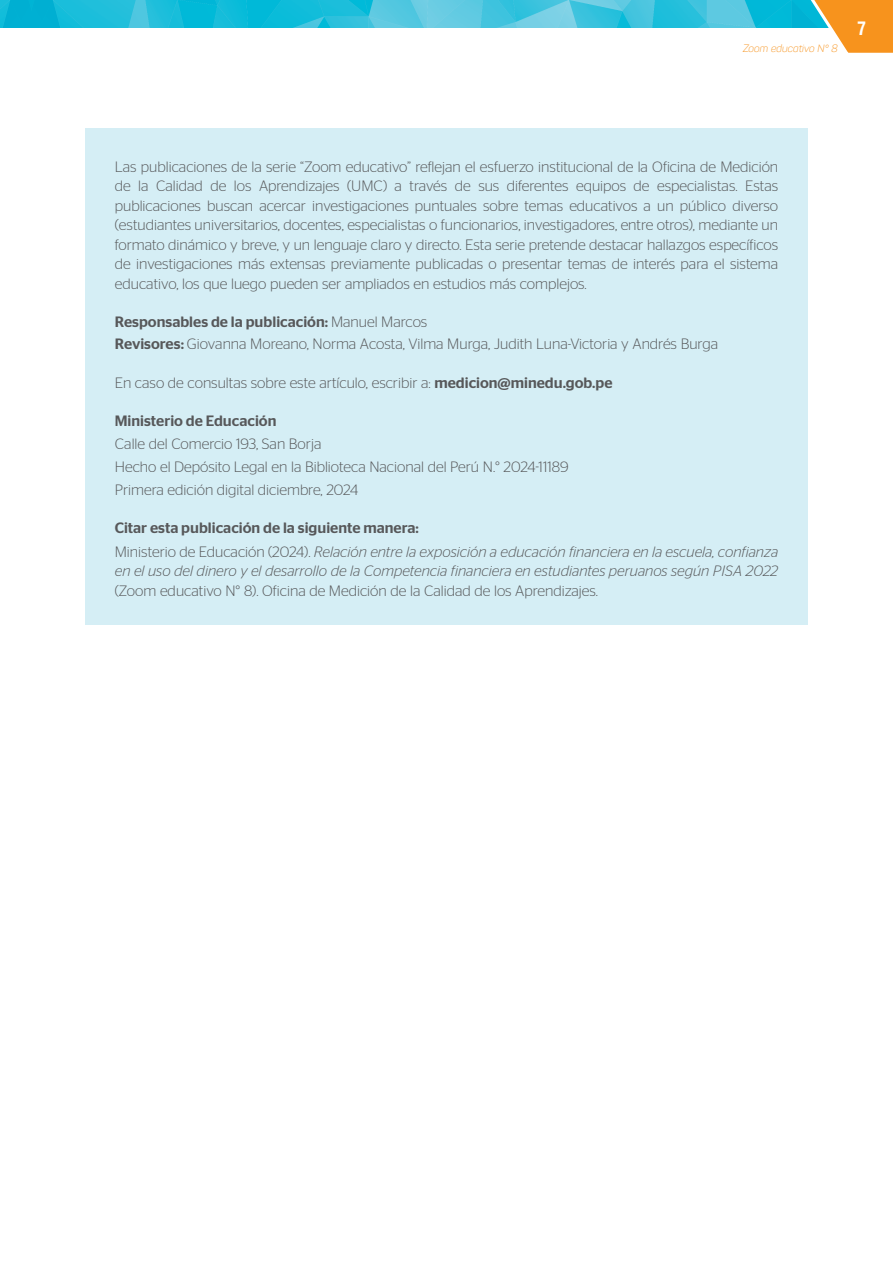
<style>
.page{position:relative;width:893px;height:1263px;background:#fff}
.page>*{position:absolute;margin:0;border:0;box-sizing:border-box;transform-origin:0 0}
.t1{font:700 condensed 18px "Swiss 721 BT";color:#fff}
.t2{font:300 15px/19.5px "Stag Sans";color:#57585a;text-align:justify}
.t3{font:italic 300 15px/19.5px "Stag Sans";color:#57585a;text-align:justify}
.t4{font:500 15px "Stag Sans";color:#57585a}
.t5{font:italic 300 10.5px "Panton";color:#f7931d}
.s1{font-weight:300}
.s2{font-weight:500}
.s3{font-style:normal}
</style>
<div class="page">
<img style="left:0;top:0;width:792px;height:28px">
<svg style="left:792px;top:0;width:101px;height:53px"></svg>
<div style="left:85px;top:128px;width:723px;height:496px;background:#d5eef5"></div>
<p class="t5" style="left:743px;top:42px;width:96px">Zoom educativo N° 8</p>
<p class="t1" style="left:857px;top:18px;width:10px">7</p>
<p class="t2" style="left:115px;top:156px;width:665px">Las publicaciones de la serie “Zoom educativo” reflejan el esfuerzo institucional de la Oficina de Medición de la Calidad de los Aprendizajes (UMC) a través de sus diferentes equipos de especialistas. Estas publicaciones buscan acercar investigaciones puntuales sobre temas educativos a un público diverso (estudiantes universitarios, docentes, especialistas o funcionarios, investigadores, entre otros), mediante un formato dinámico y breve, y un lenguaje claro y directo. Esta serie pretende destacar hallazgos específicos de investigaciones más extensas previamente publicadas o presentar temas de interés para el sistema educativo, los que luego pueden ser ampliados en estudios más complejos.</p>
<p class="t4" style="left:115px;top:313px;width:314px">Responsables de la publicación: <span class="s1">Manuel Marcos</span></p>
<p class="t2" style="left:115px;top:334px;width:605px"><span class="s2">Revisores:</span> Giovanna Moreano, Norma Acosta, Vilma Murga, Judith Luna-Victoria y Andrés Burga</p>
<p class="t2" style="left:115px;top:373px;width:499px">En caso de consultas sobre este artículo, escribir a: <span class="s2">medicion@minedu.gob.pe</span></p>
<p class="t4" style="left:115px;top:412px;width:163px">Ministerio de Educación</p>
<p class="t2" style="left:115px;top:433px;width:208px">Calle del Comercio 193, San Borja</p>
<p class="t2" style="left:115px;top:457px;width:455px">Hecho el Depósito Legal en la Biblioteca Nacional del Perú N.° 2024-11189</p>
<p class="t2" style="left:115px;top:479px;width:245px">Primera edición digital diciembre, 2024</p>
<p class="t4" style="left:115px;top:519px;width:306px">Citar esta publicación de la siguiente manera:</p>
<p class="t3" style="left:115px;top:542px;width:665px"><span class="s3">Ministerio de Educación (2024).</span> Relación entre la exposición a educación financiera en la escuela, confianza en el uso del dinero y el desarrollo de la Competencia financiera en estudiantes peruanos según PISA 2022 <span class="s3">(Zoom educativo N° 8). Oficina de Medición de la Calidad de los Aprendizajes.</span></p>
</div>
